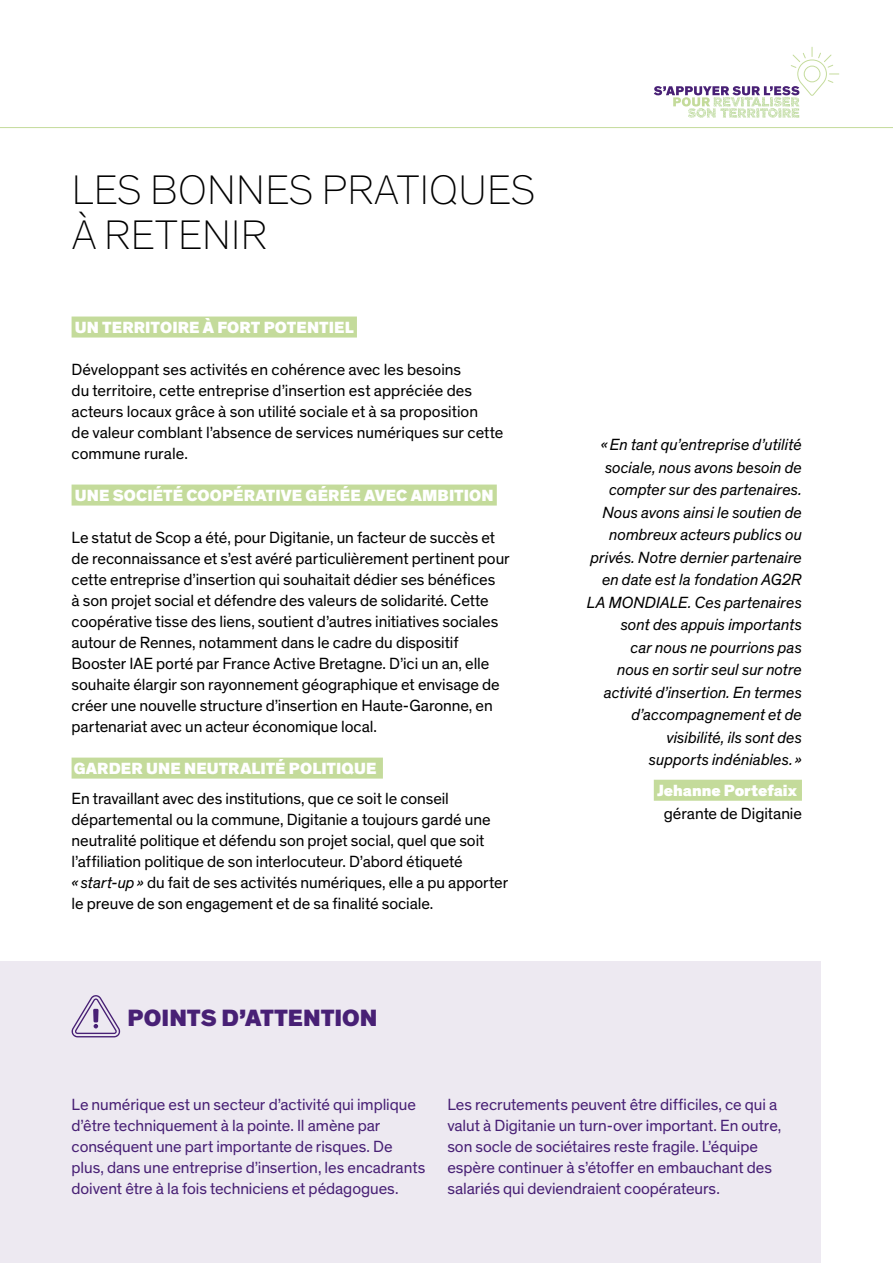
<style>
.page{position:relative;width:893px;height:1263px;background:#fff}
.page>*{position:absolute;margin:0;border:0;box-sizing:border-box;transform-origin:0 0}
.t1{font:100 42px/45px "Theinhardt";letter-spacing:.01em;color:#000}
.t2{font:900 24px "Theinhardt";color:#482075}
.t3{font:16.5px/21px "Theinhardt";letter-spacing:-.005em;color:#000}
.t4{font:16.5px/21px "Theinhardt";letter-spacing:-.005em;color:#482075}
.t5{font:italic 16.5px/22.5px "Theinhardt";letter-spacing:-.005em;color:#000;text-align:right}
.t6{font:900 16.5px "Theinhardt";letter-spacing:.005em;color:#fff}
.s1{font-style:italic}
.s2{font-weight:900;color:#fff}
.s3{font-weight:900;color:#c4db9b}
</style>
<div class="page">
<div style="left:72px;top:316px;width:285px;height:21px;background:#c4db9b"></div>
<div style="left:72px;top:484px;width:425px;height:21px;background:#c4db9b"></div>
<div style="left:72px;top:757px;width:311px;height:21px;background:#c4db9b"></div>
<svg style="left:654px;top:47px;width:185px;height:71px"></svg>
<div style="left:0;top:962px;width:821px;height:301px;background:#ede9f1"></div>
<svg style="left:71px;top:995px;width:49px;height:42px"></svg>
<div style="left:654px;top:780px;width:148px;height:21px;background:#c4db9b"></div>
<hr style="left:0;top:127px;width:893px;height:1px;background:#c4db9b">
<h1 class="t1" style="left:72px;top:168px;width:465px">LES BONNES PRATIQUES<br>À RETENIR</h1>
<p class="t6" style="left:75px;top:317px;width:280px">UN TERRITOIRE À FORT POTENTIEL</p>
<p class="t3" style="left:72px;top:359px;width:433px">Développant ses activités en cohérence avec les besoins<br>du territoire, cette entreprise d’insertion est appréciée des acteurs locaux grâce à son utilité sociale et à sa proposition<br>de valeur comblant l’absence de services numériques sur cette commune rurale.</p>
<p class="t6" style="left:75px;top:485px;width:420px">UNE SOCIÉTÉ COOPÉRATIVE GÉRÉE AVEC AMBITION</p>
<p class="t3" style="left:72px;top:527px;width:440px">Le statut de Scop a été, pour Digitanie, un facteur de succès et de reconnaissance et s’est avéré particulièrement pertinent pour cette entreprise d’insertion qui souhaitait dédier ses bénéfices<br>à son projet social et défendre des valeurs de solidarité. Cette coopérative tisse des liens, soutient d’autres initiatives sociales autour de Rennes, notamment dans le cadre du dispositif Booster IAE porté par France Active Bretagne. D’ici un an, elle souhaite élargir son rayonnement géographique et envisage de créer une nouvelle structure d’insertion en Haute-Garonne, en partenariat avec un acteur économique local.</p>
<p class="t6" style="left:74px;top:758px;width:304px">GARDER UNE NEUTRALITÉ POLITIQUE</p>
<p class="t3" style="left:72px;top:788px;width:438px">En travaillant avec des institutions, que ce soit le conseil départemental ou la commune, Digitanie a toujours gardé une neutralité politique et défendu son projet social, quel que soit l’affiliation politique de son interlocuteur. D’abord étiqueté<br><span class="s1">« start-up »</span> du fait de ses activités numériques, elle a pu apporter le preuve de son engagement et de sa finalité sociale.</p>
<h2 class="t2" style="left:128px;top:1003px;width:251px">POINTS D’ATTENTION</h2>
<p class="t5" style="left:587px;top:434px;width:217px">« En tant qu’entreprise d’utilité sociale, nous avons besoin de compter sur des partenaires.<br>Nous avons ainsi le soutien de nombreux acteurs publics ou privés. Notre dernier partenaire en date est la fondation AG2R<br>LA MONDIALE. Ces partenaires sont des appuis importants<br>car nous ne pourrions pas<br>nous en sortir seul sur notre activité d’insertion. En termes d’accompagnement et de visibilité, ils sont des<br>supports indéniables. »</p>
<p class="t3" style="left:657px;top:780px;width:146px;line-height:22.5px;text-align:center"><span class="s2">Jehanne Portefaix</span><span class="s3">. </span>gérante de Digitanie</p>
<p class="t4" style="left:72px;top:1094px;width:355px">Le numérique est un secteur d’activité qui implique d’être techniquement à la pointe. Il amène par conséquent une part importante de risques. De plus, dans une entreprise d’insertion, les encadrants doivent être à la fois techniciens et pédagogues.</p>
<p class="t4" style="left:447px;top:1094px;width:335px">Les recrutements peuvent être difficiles, ce qui a valut à Digitanie un turn-over important. En outre, son socle de sociétaires reste fragile. L’équipe espère continuer à s’étoffer en embauchant des salariés qui deviendraient coopérateurs.</p>
</div>
